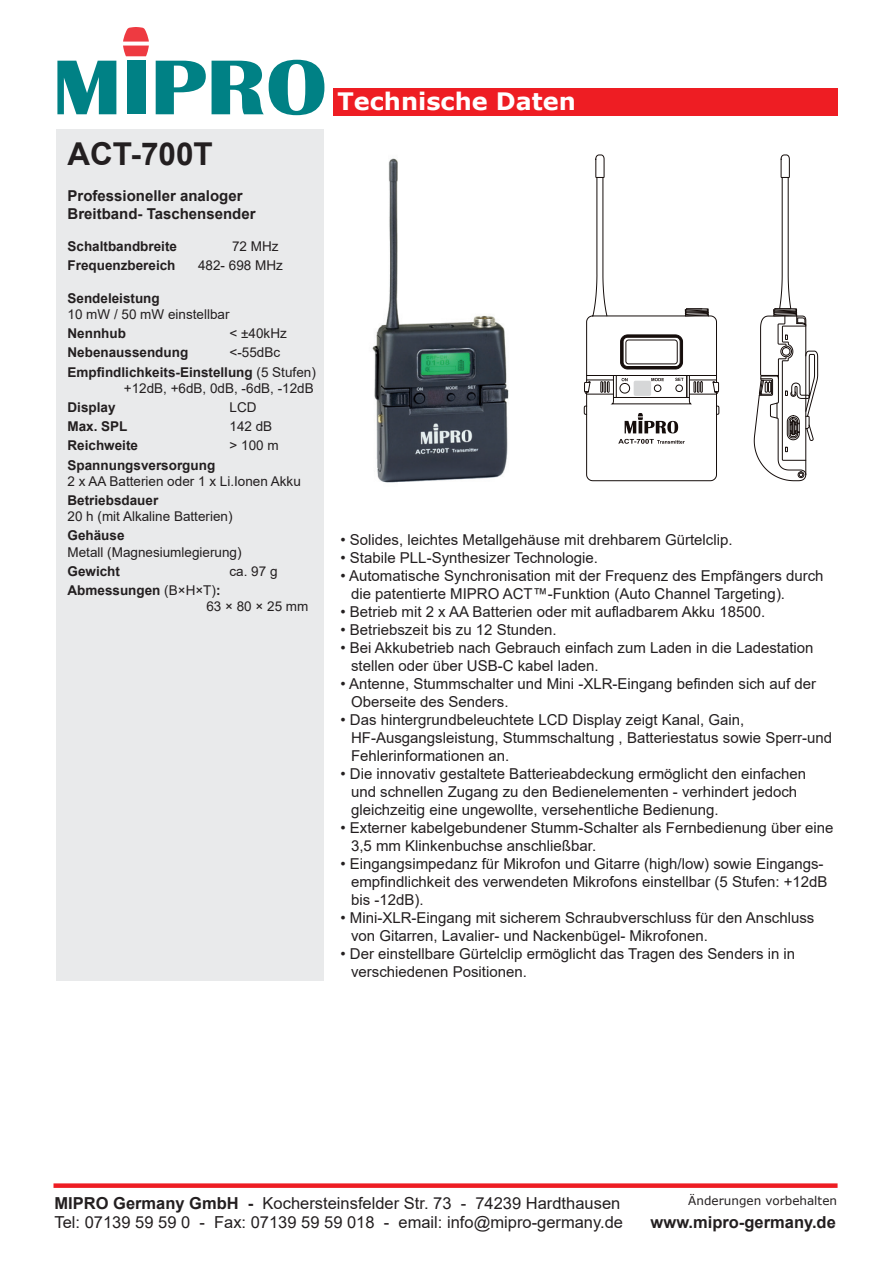
<style>
.page{position:relative;width:893px;height:1263px;background:#fff}
.page>*{position:absolute;margin:0;border:0;box-sizing:border-box;transform-origin:0 0}
.t1{font:700 31.5px "Arial";color:#231f20}
.t2{font:700 24px "Verdana";color:#fff}
.t3{font:16.5px/19.8px "Arial";color:#231f20}
.t4{font:700 16.5px "Arial";color:#231f20}
.t5{font:15px/18px "Arial";color:#231f20}
.t6{font:700 15px/18px "Arial";color:#231f20}
.t7{font:13.5px/16.2px "Arial";color:#231f20}
.t8{font:700 13.5px/19.2px "Arial";color:#231f20}
.t9{font:12px "Verdana";color:#231f20}
.s1{font-weight:400}
.s2{font-weight:700}
</style>
<div class="page">
<div style="left:333px;top:88px;width:505px;height:28px;background:#ee1d23"></div>
<div style="left:56px;top:129px;width:268px;height:851px;background:#e9eaeb"></div>
<svg style="left:57px;top:61px;width:59px;height:53px"></svg>
<div style="left:127px;top:61px;width:18px;height:53px;background:#008185"></div>
<svg style="left:156px;top:61px;width:50px;height:53px"></svg>
<svg style="left:212px;top:60px;width:112px;height:55px"></svg>
<svg style="left:123px;top:27px;width:26px;height:29px"></svg>
<div style="left:54px;top:1183px;width:784px;height:5px;background:#ee1d23"></div>
<img style="left:372px;top:158px;width:137px;height:325px">
<svg style="left:754px;top:155px;width:64px;height:326px"></svg>
<svg style="left:584px;top:155px;width:135px;height:326px"></svg>
<h1 class="t1" style="left:68px;top:132px;width:147px">ACT-700T</h1>
<p class="t6" style="left:68px;top:187px;width:190px">Professioneller analoger<br>Breitband- Taschensender</p>
<p class="t8" style="left:68px;top:237px;width:111px">Schaltbandbreite</p>
<p class="t7" style="left:232px;top:238px;width:48px">72 MHz</p>
<p class="t8" style="left:68px;top:256px;width:110px">Frequenzbereich</p>
<p class="t7" style="left:198px;top:258px;width:86px">482- 698 MHz</p>
<p class="t8" style="left:68px;top:289px;width:94px">Sendeleistung</p>
<p class="t7" style="left:68px;top:306px;width:164px">10 mW / 50 mW einstellbar</p>
<p class="t8" style="left:68px;top:324px;width:60px">Nennhub</p>
<p class="t7" style="left:230px;top:325px;width:59px">&lt; ±40kHz</p>
<p class="t8" style="left:68px;top:343px;width:122px">Nebenaussendung</p>
<p class="t8" style="left:68px;top:343px;width:250px;text-indent:162px"><span class="s1">&lt;-55dBc<br></span>Empfindlichkeits-Einstellung <span class="s1">(5 Stufen)</span></p>
<p class="t7" style="left:124px;top:380px;width:191px">+12dB, +6dB, 0dB, -6dB, -12dB</p>
<p class="t8" style="left:68px;top:398px;width:50px">Display</p>
<p class="t7" style="left:230px;top:399px;width:28px">LCD</p>
<p class="t8" style="left:68px;top:417px;width:62px">Max. SPL</p>
<p class="t7" style="left:230px;top:418px;width:44px">142 dB</p>
<p class="t8" style="left:68px;top:436px;width:72px">Reichweite</p>
<p class="t7" style="left:230px;top:437px;width:51px">&gt; 100 m</p>
<p class="t8" style="left:68px;top:455px;width:149px">Spannungsversorgung</p>
<p class="t7" style="left:68px;top:473px;width:235px">2 x AA Batterien oder 1 x Li.Ionen Akku</p>
<p class="t8" style="left:68px;top:491px;width:92px">Betriebsdauer</p>
<p class="t7" style="left:68px;top:508px;width:167px">20 h (mit Alkaline Batterien)</p>
<p class="t8" style="left:68px;top:526px;width:59px">Gehäuse</p>
<p class="t7" style="left:68px;top:544px;width:176px">Metall (Magnesiumlegierung)</p>
<p class="t8" style="left:68px;top:562px;width:54px">Gewicht</p>
<p class="t7" style="left:230px;top:563px;width:50px">ca. 97 g</p>
<p class="t7" style="left:206px;top:582px;width:104px;text-indent:-139px"><span class="s2">Abmessungen</span> (B×H×T)<span class="s2">:<br></span>63 × 80 × 25 mm</p>
<h2 class="t2" style="left:337px;top:85px;width:240px">Technische Daten</h2>
<p class="t5" style="left:340px;top:530px;width:394px">• Solides, leichtes Metallgehäuse mit drehbarem Gürtelclip.</p>
<p class="t5" style="left:340px;top:548px;width:259px">• Stabile PLL-Synthesizer Technologie.</p>
<p class="t5" style="left:351px;top:566px;width:474px;text-indent:-10px">• Automatische Synchronisation mit der Frequenz des Empfängers durch die patentierte MIPRO ACT™-Funktion (Auto Channel Targeting).</p>
<p class="t5" style="left:340px;top:602px;width:426px">• Betrieb mit 2 x AA Batterien oder mit aufladbarem Akku 18500.</p>
<p class="t5" style="left:340px;top:620px;width:218px">• Betriebszeit bis zu 12 Stunden.</p>
<p class="t5" style="left:351px;top:638px;width:464px;text-indent:-10px">• Bei Akkubetrieb nach Gebrauch einfach zum Laden in die Ladestation stellen oder über USB-C kabel laden.</p>
<p class="t5" style="left:351px;top:674px;width:467px;text-indent:-10px">• Antenne, Stummschalter und Mini -XLR-Eingang befinden sich auf der<br>Oberseite des Senders.</p>
<p class="t5" style="left:351px;top:710px;width:483px;text-indent:-10px">• Das hintergrundbeleuchtete LCD Display zeigt Kanal, Gain,<br>HF-Ausgangsleistung, Stummschaltung , Batteriestatus sowie Sperr-und<br>Fehlerinformationen an.</p>
<p class="t5" style="left:351px;top:764px;width:457px;text-indent:-10px">• Die innovativ gestaltete Batterieabdeckung ermöglicht den einfachen und schnellen Zugang zu den Bedienelementen - verhindert jedoch gleichzeitig eine ungewollte, versehentliche Bedienung.</p>
<p class="t5" style="left:351px;top:818px;width:484px;text-indent:-10px">• Externer kabelgebundener Stumm-Schalter als Fernbedienung über eine<br>3,5 mm Klinkenbuchse anschließbar.</p>
<p class="t5" style="left:351px;top:854px;width:478px;text-indent:-10px">• Eingangsimpedanz für Mikrofon und Gitarre (high/low) sowie Eingangs&shy;empfindlichkeit des verwendeten Mikrofons einstellbar (5 Stufen: +12dB bis -12dB).</p>
<p class="t5" style="left:351px;top:908px;width:465px;text-indent:-10px">• Mini-XLR-Eingang mit sicherem Schraubverschluss für den Anschluss von Gitarren, Lavalier- und Nackenbügel- Mikrofonen.</p>
<p class="t5" style="left:351px;top:944px;width:446px;text-indent:-10px">• Der einstellbare Gürtelclip ermöglicht das Tragen des Senders in in verschiedenen Positionen.</p>
<p class="t3" style="left:54px;top:1193px;width:570px"><span class="s2">MIPRO Germany GmbH -</span> Kochersteinsfelder Str. 73 - 74239 Hardthausen<br>Tel: 07139 59 59 0 - Fax: 07139 59 59 018 - email: info@mipro-germany.de</p>
<p class="t9" style="left:688px;top:1192px;width:150px">Änderungen vorbehalten</p>
<p class="t4" style="left:651px;top:1211px;width:187px">www.mipro-germany.de</p>
</div>
